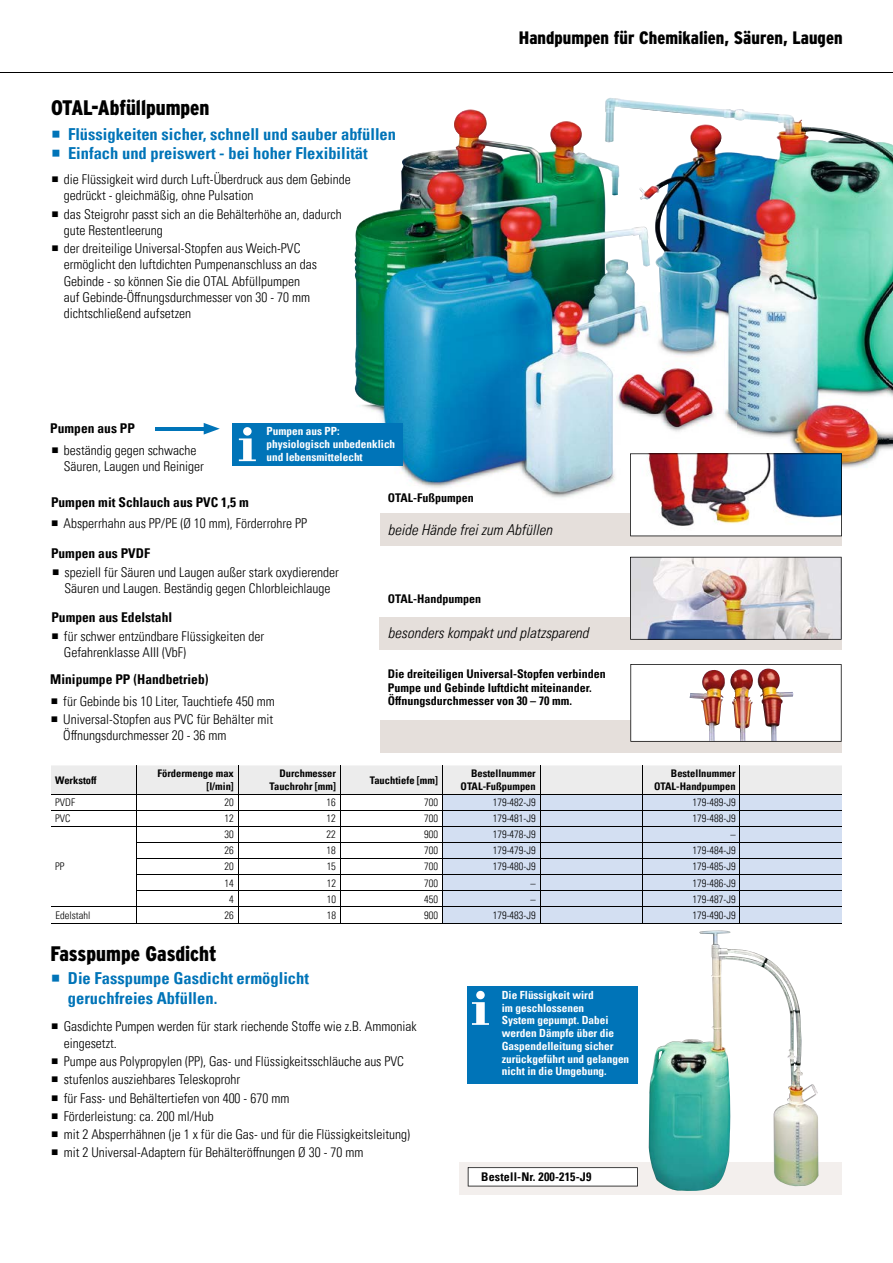
<style>
.page{position:relative;width:893px;height:1263px;background:#fff}
.page>*{position:absolute;margin:0;border:0;box-sizing:border-box;transform-origin:0 0}
.t1{font:900 21px "Interstate CE Condensed";color:#000}
.t2{font:900 18px "Interstate CE Condensed";color:#000}
.t3{font:700 condensed 16.5px/19.8px "Univers LT Pro";color:#0074b8}
.t4{font:italic 300 condensed 15px "Univers LT Pro";color:#000}
.t5{font:300 condensed 13.5px/16.2px "Univers LT Pro";color:#000}
.t6{font:700 condensed 13.5px "Univers LT Pro";color:#000}
.t7{font:700 condensed 12px/13.5px "Univers LT Pro";color:#000}
.t8{font:700 condensed 11.25px/12.8px "Univers LT Pro";color:#fff}
.t9{font:300 condensed 10.5px "Univers LT Pro";color:#000}
.t10{font:700 condensed 10.5px/12.6px "Univers LT Pro";color:#000;text-align:right}
</style>
<div class="page">
<div style="left:459px;top:1162px;width:383px;height:33px;background:#f3efed"></div>
<div style="left:380px;top:720px;width:462px;height:33px;background:#e5dfdb"></div>
<img style="left:630px;top:664px;width:212px;height:78px">
<img style="left:649px;top:930px;width:169px;height:261px">
<svg style="left:468px;top:1167px;width:170px;height:19px;background:#efefef"></svg>
<hr style="left:155px;top:427px;width:54px;height:3px;background:#0074b8">
<svg style="left:204px;top:423px;width:16px;height:12px"></svg>
<img style="left:423px;top:149px;width:192px;height:349px">
<img style="left:371px;top:153px;width:52px;height:333px">
<img style="left:319px;top:216px;width:52px;height:250px">
<img style="left:452px;top:98px;width:441px;height:365px">
<div style="left:379px;top:617px;width:463px;height:32px;background:#e5dfdb"></div>
<img style="left:630px;top:557px;width:212px;height:83px">
<div style="left:380px;top:513px;width:462px;height:33px;background:#e5dfdb"></div>
<img style="left:630px;top:453px;width:212px;height:83px">
<div style="left:232px;top:423px;width:171px;height:42px;background:#0074b8"></div>
<svg style="left:239px;top:427px;width:17px;height:34px"></svg>
<div style="left:468px;top:986px;width:170px;height:98px;background:#0074b8"></div>
<svg style="left:472px;top:991px;width:17px;height:34px"></svg>
<hr style="left:51px;top:923px;width:85px;height:1px;background:#000">
<hr style="left:136px;top:923px;width:102px;height:1px;background:#000">
<hr style="left:238px;top:923px;width:102px;height:1px;background:#000">
<hr style="left:340px;top:923px;width:102px;height:1px;background:#000">
<hr style="left:442px;top:923px;width:98px;height:1px;background:#000">
<hr style="left:540px;top:923px;width:102px;height:1px;background:#000">
<hr style="left:642px;top:923px;width:98px;height:1px;background:#000">
<svg style="left:51px;top:765px;width:791px;height:158px"></svg>
<hr style="left:740px;top:923px;width:102px;height:1px;background:#000">
<div style="left:388px;top:493px;width:91px;height:9px;background:#fff"></div>
<hr style="left:0;top:72px;width:893px;height:1px;background:#000">
<h1 class="t1" style="left:51px;top:93px;width:160px">OTAL-Abfüllpumpen</h1>
<p class="t3" style="left:68px;top:123px;width:330px">Flüssigkeiten sicher, schnell und sauber abfüllen<br>Einfach und preiswert - bei hoher Flexibilität</p>
<p class="t5" style="left:64px;top:171px;width:289px">die Flüssigkeit wird durch Luft-Überdruck aus dem Gebinde gedrückt - gleichmäßig, ohne Pulsation</p>
<p class="t5" style="left:64px;top:205px;width:280px">das Steigrohr passt sich an die Behälterhöhe an, dadurch gute Restentleerung</p>
<p class="t5" style="left:64px;top:240px;width:255px">der dreiteilige Universal-Stopfen aus Weich-PVC ermöglicht den luftdichten Pumpenanschluss an das Gebinde - so können Sie die OTAL Abfüllpumpen auf Gebinde-Öffnungsdurchmesser von 30 - 70 mm dichtschließend aufsetzen</p>
<p class="t6" style="left:50px;top:420px;width:86px">Pumpen aus PP</p>
<p class="t5" style="left:64px;top:441px;width:142px">beständig gegen schwache<br>Säuren, Laugen und Reiniger</p>
<p class="t8" style="left:266px;top:425px;width:130px">Pumpen aus PP: physiologisch unbedenklich und lebensmittelecht</p>
<h2 class="t2" style="left:519px;top:25px;width:325px">Handpumpen für Chemikalien, Säuren, Laugen</h2>
<p class="t6" style="left:51px;top:494px;width:199px">Pumpen mit Schlauch aus PVC 1,5 m</p>
<p class="t5" style="left:64px;top:514px;width:245px">Absperrhahn aus PP/PE (Ø 10 mm), Förderrohre PP</p>
<p class="t6" style="left:51px;top:545px;width:100px">Pumpen aus PVDF</p>
<p class="t5" style="left:65px;top:563px;width:276px">speziell für Säuren und Laugen außer stark oxydierender<br>Säuren und Laugen. Beständig gegen Chlorbleichlauge</p>
<p class="t6" style="left:51px;top:609px;width:122px">Pumpen aus Edelstahl</p>
<p class="t5" style="left:64px;top:627px;width:202px">für schwer entzündbare Flüssigkeiten der<br>Gefahrenklasse AIII (VbF)</p>
<p class="t6" style="left:50px;top:671px;width:160px">Minipumpe PP (Handbetrieb)</p>
<p class="t5" style="left:63px;top:691px;width:213px;line-height:18.3px">für Gebinde bis 10 Liter, Tauchtiefe 450 mm<br>Universal-Stopfen aus PVC für Behälter mit</p>
<p class="t5" style="left:63px;top:727px;width:165px">Öffnungsdurchmesser 20 - 36 mm</p>
<p class="t7" style="left:388px;top:490px;width:87px">OTAL-Fußpumpen</p>
<p class="t4" style="left:388px;top:519px;width:166px">beide Hände frei zum Abfüllen</p>
<p class="t7" style="left:388px;top:591px;width:95px">OTAL-Handpumpen</p>
<p class="t4" style="left:388px;top:623px;width:202px">besonders kompakt und platzsparend</p>
<p class="t7" style="left:388px;top:667px;width:219px">Die dreiteiligen Universal-Stopfen verbinden<br>Pumpe und Gebinde luftdicht miteinander.<br>Öffnungsdurchmesser von 30 – 70 mm.</p>
<p class="t10" style="left:55px;top:773px;width:43px">Werkstoff</p>
<p class="t10" style="left:157px;top:767px;width:78px">Fördermenge max [l/min]</p>
<p class="t10" style="left:270px;top:767px;width:68px">Durchmesser<br>Tauchrohr [mm]</p>
<p class="t10" style="left:370px;top:773px;width:70px">Tauchtiefe [mm]</p>
<p class="t10" style="left:461px;top:767px;width:77px">Bestellnummer<br>OTAL-Fußpumpen</p>
<p class="t10" style="left:654px;top:767px;width:83px">Bestellnummer<br>OTAL-Handpumpen</p>
<p class="t9" style="left:55px;top:795px;width:21px">PVDF</p>
<p class="t9" style="left:225px;top:795px;width:11px">20</p>
<p class="t9" style="left:327px;top:795px;width:11px">16</p>
<p class="t9" style="left:424px;top:795px;width:15px">700</p>
<p class="t9" style="left:493px;top:795px;width:45px">179-482-J9</p>
<p class="t9" style="left:692px;top:795px;width:45px">179-489-J9</p>
<p class="t9" style="left:55px;top:811px;width:17px">PVC</p>
<p class="t9" style="left:225px;top:811px;width:11px">12</p>
<p class="t9" style="left:327px;top:811px;width:11px">12</p>
<p class="t9" style="left:424px;top:811px;width:15px">700</p>
<p class="t9" style="left:493px;top:811px;width:45px">179-481-J9</p>
<p class="t9" style="left:692px;top:811px;width:45px">179-488-J9</p>
<p class="t9" style="left:55px;top:860px;width:11px">PP</p>
<p class="t9" style="left:225px;top:827px;width:11px">30</p>
<p class="t9" style="left:327px;top:827px;width:11px">22</p>
<p class="t9" style="left:424px;top:827px;width:15px">900</p>
<p class="t9" style="left:493px;top:827px;width:45px">179-478-J9</p>
<p class="t9" style="left:730px;top:827px;width:7px">–</p>
<p class="t9" style="left:225px;top:843px;width:11px">26</p>
<p class="t9" style="left:327px;top:843px;width:11px">18</p>
<p class="t9" style="left:424px;top:843px;width:15px">700</p>
<p class="t9" style="left:493px;top:843px;width:45px">179-479-J9</p>
<p class="t9" style="left:693px;top:843px;width:45px">179-484-J9</p>
<p class="t9" style="left:225px;top:860px;width:11px">20</p>
<p class="t9" style="left:327px;top:860px;width:11px">15</p>
<p class="t9" style="left:424px;top:860px;width:15px">700</p>
<p class="t9" style="left:493px;top:860px;width:45px">179-480-J9</p>
<p class="t9" style="left:693px;top:860px;width:45px">179-485-J9</p>
<p class="t9" style="left:225px;top:876px;width:11px">14</p>
<p class="t9" style="left:327px;top:876px;width:11px">12</p>
<p class="t9" style="left:424px;top:876px;width:15px">700</p>
<p class="t9" style="left:531px;top:876px;width:7px">–</p>
<p class="t9" style="left:693px;top:876px;width:45px">179-486-J9</p>
<p class="t9" style="left:229px;top:892px;width:6px">4</p>
<p class="t9" style="left:327px;top:892px;width:11px">10</p>
<p class="t9" style="left:424px;top:892px;width:15px">450</p>
<p class="t9" style="left:531px;top:892px;width:7px">–</p>
<p class="t9" style="left:693px;top:892px;width:45px">179-487-J9</p>
<p class="t9" style="left:55px;top:908px;width:36px">Edelstahl</p>
<p class="t9" style="left:225px;top:908px;width:11px">26</p>
<p class="t9" style="left:327px;top:908px;width:11px">18</p>
<p class="t9" style="left:424px;top:908px;width:15px">900</p>
<p class="t9" style="left:493px;top:908px;width:45px">179-483-J9</p>
<p class="t9" style="left:693px;top:908px;width:45px">179-490-J9</p>
<h1 class="t1" style="left:51px;top:939px;width:168px">Fasspumpe Gasdicht</h1>
<p class="t3" style="left:68px;top:968px;width:243px">Die Fasspumpe Gasdicht ermöglicht geruchfreies Abfüllen.</p>
<p class="t5" style="left:64px;top:1018px;width:354px">Gasdichte Pumpen werden für stark riechende Stoffe wie z.B. Ammoniak eingesetzt.</p>
<p class="t5" style="left:64px;top:1051px;width:348px;line-height:18.3px">Pumpe aus Polypropylen (PP), Gas- und Flüssigkeitsschläuche aus PVC stufenlos ausziehbares Teleskoprohr<br>für Fass- und Behältertiefen von 400 - 670 mm<br>Förderleistung: ca. 200 ml/Hub<br>mit 2 Absperrhähnen (je 1 x für die Gas- und für die Flüssigkeitsleitung) mit 2 Universal-Adaptern für Behälteröffnungen Ø 30 - 70 mm</p>
<p class="t8" style="left:502px;top:988px;width:129px">Die Flüssigkeit wird<br>im geschlossenen<br>System gepumpt. Dabei werden Dämpfe über die<br>Gaspendelleitung sicher zurückgeführt und gelangen nicht in die Umgebung.</p>
<p class="t7" style="left:481px;top:1170px;width:112px">Bestell-Nr. 200-215-J9</p>
</div>
